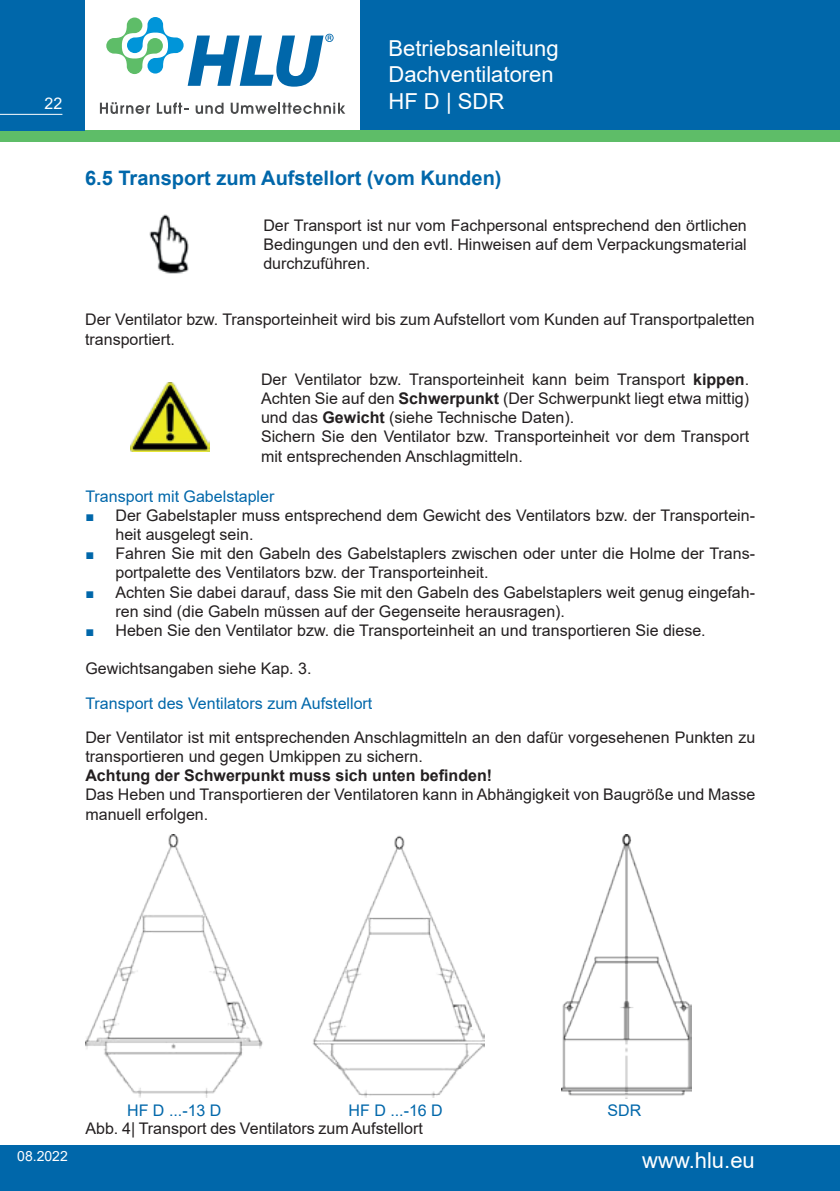
<style>
.page{position:relative;width:840px;height:1191px;background:#fff}
.page>*{position:absolute;margin:0;border:0;box-sizing:border-box;transform-origin:0 0}
.t1{font:22px/26.4px "Arial";color:#fff}
.t2{font:700 20px "Arial";color:#0067aa}
.t3{font:16px/19.2px "Arial";color:#231f20}
.Bildbeschriftung{font:16px "Arial";color:#0067aa}
.t4{font:700 16px "Arial";color:#231f20}
.t5{font:16px "European Pi Three";color:#0067aa}
.t6{font:16px "Arial";color:#fff}
.t7{font:14px "Arial";color:#fff}
.s1{font-weight:700}
</style>
<div class="page">
<div style="left:360px;top:0;width:479px;height:130px;background:#0067aa"></div>
<div style="left:0;top:130px;width:839px;height:12px;background:#5ebd68"></div>
<div style="left:0;top:0;width:85px;height:130px;background:#0067aa"></div>
<hr style="left:0;top:114px;width:62px;height:1px;background:#fff">
<svg style="left:100px;top:102px;width:50px;height:12px"></svg>
<svg style="left:157px;top:102px;width:31px;height:12px"></svg>
<svg style="left:195px;top:103px;width:28px;height:11px"></svg>
<svg style="left:230px;top:103px;width:115px;height:11px"></svg>
<svg style="left:106px;top:17px;width:227px;height:70px"></svg>
<div style="left:0;top:1145px;width:839px;height:46px;background:#0067aa"></div>
<img style="left:149px;top:214px;width:40px;height:60px">
<img style="left:131px;top:383px;width:78px;height:69px">
<img style="left:561px;top:834px;width:129px;height:264px">
<img style="left:85px;top:834px;width:399px;height:263px">
<p class="t6" style="left:45px;top:92px;width:19px">22</p>
<h1 class="t1" style="left:388px;top:35px;width:171px">Betriebsanleitung<br>Dachventilatoren<br>HF D | SDR</h1>
<p class="t2" style="left:85px;top:164px;width:417px">6.5 Transport zum Aufstellort (vom Kunden)</p>
<p class="t3" style="left:263px;top:216px;width:484px;text-align:justify">Der Transport ist nur vom Fachpersonal entsprechend den örtlichen Bedingungen und den evtl. Hinweisen auf dem Verpackungsmaterial durchzuführen.</p>
<p class="t3" style="left:85px;top:310px;width:670px">Der Ventilator bzw. Transporteinheit wird bis zum Aufstellort vom Kunden auf Transportpaletten transportiert.</p>
<p class="t3" style="left:261px;top:369px;width:489px;text-align:justify">Der Ventilator bzw. Transporteinheit kann beim Transport <span class="s1">kippen</span>.<br>Achten Sie auf den <span class="s1">Schwerpunkt</span> (Der Schwerpunkt liegt etwa mittig) und das <span class="s1">Gewicht</span> (siehe Technische Daten).</p>
<p class="t3" style="left:261px;top:427px;width:489px">Sichern Sie den Ventilator bzw. Transporteinheit vor dem Transport mit entsprechenden Anschlagmitteln.</p>
<p class="Bildbeschriftung" style="left:85px;top:485px;width:190px">Transport mit Gabelstapler</p>
<p class="t5" style="left:85px;top:505px;width:10px">J</p>
<p class="t3" style="left:115px;top:505px;width:640px">Der Gabelstapler muss entsprechend dem Gewicht des Ventilators bzw. der Transportein&shy;heit ausgelegt sein.</p>
<p class="t5" style="left:85px;top:543px;width:10px">J</p>
<p class="t3" style="left:115px;top:544px;width:640px">Fahren Sie mit den Gabeln des Gabelstaplers zwischen oder unter die Holme der Trans&shy;portpalette des Ventilators bzw. der Transporteinheit.</p>
<p class="t5" style="left:85px;top:581px;width:10px">J</p>
<p class="t3" style="left:115px;top:582px;width:640px">Achten Sie dabei darauf, dass Sie mit den Gabeln des Gabelstaplers weit genug eingefah&shy;ren sind (die Gabeln müssen auf der Gegenseite herausragen).</p>
<p class="t5" style="left:85px;top:620px;width:10px">J</p>
<p class="t3" style="left:115px;top:620px;width:591px">Heben Sie den Ventilator bzw. die Transporteinheit an und transportieren Sie diese.</p>
<p class="t3" style="left:85px;top:659px;width:227px">Gewichtsangaben siehe Kap. 3.</p>
<p class="Bildbeschriftung" style="left:85px;top:692px;width:288px">Transport des Ventilators zum Aufstellort</p>
<p class="t3" style="left:85px;top:727px;width:671px">Der Ventilator ist mit entsprechenden Anschlagmitteln an den dafür vorgesehenen Punkten zu transportieren und gegen Umkippen zu sichern.</p>
<p class="t4" style="left:85px;top:764px;width:408px">Achtung der Schwerpunkt muss sich unten befinden!</p>
<p class="t3" style="left:85px;top:785px;width:671px">Das Heben und Transportieren der Ventilatoren kann in Abhängigkeit von Baugröße und Masse manuell erfolgen.</p>
<p class="t7" style="left:17px;top:1146px;width:52px">08.2022</p>
<p class="Bildbeschriftung" style="left:127px;top:1099px;width:96px">HF D ...-13 D</p>
<p class="Bildbeschriftung" style="left:348px;top:1099px;width:96px">HF D ...-16 D</p>
<p class="Bildbeschriftung" style="left:607px;top:1099px;width:35px">SDR</p>
<p class="t3" style="left:85px;top:1119px;width:339px">Abb. 4| Transport des Ventilators zum Aufstellort</p>
<h1 class="t1" style="left:642px;top:1146px;width:114px">www.hlu.eu</h1>
</div>
